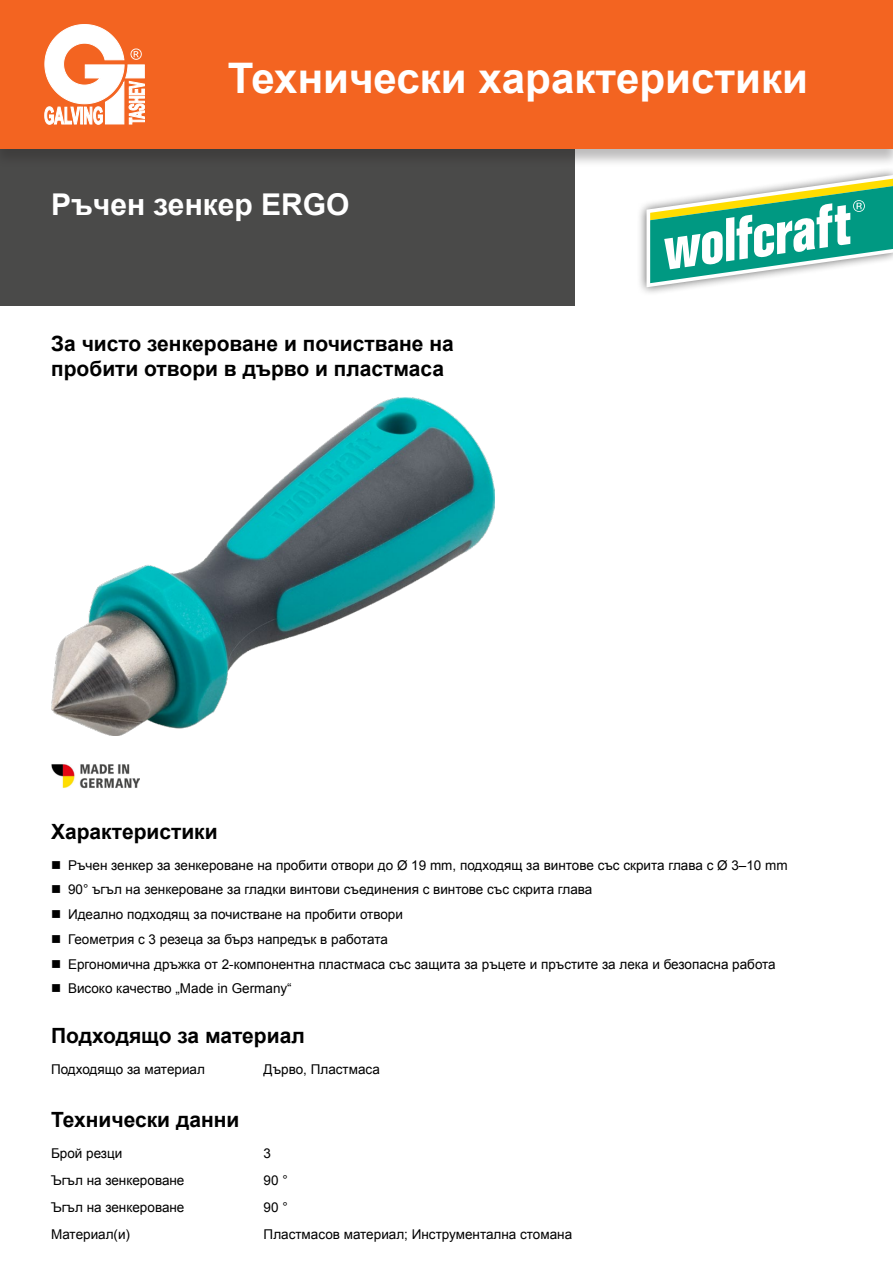
<style>
.page{position:relative;width:893px;height:1263px;background:#fff}
.page>*{position:absolute;margin:0;border:0;box-sizing:border-box;transform-origin:0 0}
.t1{font:700 42.15px "Arial";color:#fff}
.t2{font:700 30px "Arial";color:#fff}
.t3{font:700 21px/25.2px "Arial";color:#000}
.t4{font:13.5px/24.8px "Arial";color:#000}
</style>
<div class="page">
<div style="left:0;top:145px;width:574px;height:161px;background:#4a4a49"></div>
<div style="left:637px;top:166px;width:256px;height:130px;background:#000;opacity:.6"></div>
<svg style="left:646px;top:175px;width:247px;height:112px"></svg>
<img style="left:51px;top:398px;width:443px;height:338px">
<img style="left:51px;top:764px;width:88px;height:24px">
<div style="left:0;top:0;width:893px;height:167px;background:#231f20;opacity:.3"></div>
<div style="left:0;top:0;width:893px;height:149px;background:#f36421"></div>
<svg style="left:45px;top:24px;width:100px;height:100px"></svg>
<p class="t1" style="left:228px;top:48px;width:582px">Технически характеристики</p>
<h2 class="t2" style="left:51px;top:185px;width:300px">Ръчен зенкер ERGO</h2>
<h3 class="t3" style="left:51px;top:332px;width:404px">За чисто зенкероване и почистване на пробити отвори в дърво и пластмаса</h3>
<h3 class="t3" style="left:51px;top:819px;width:168px">Характеристики</h3>
<p class="t4" style="left:68px;top:853px;width:721px">Ръчен зенкер за зенкероване на пробити отвори до Ø 19 mm, подходящ за винтове със скрита глава с Ø 3–10 mm 90° ъгъл на зенкероване за гладки винтови съединения с винтове със скрита глава<br>Идеално подходящ за почистване на пробити отвори<br>Геометрия с 3 резеца за бърз напредък в работата<br>Ергономична дръжка от 2-компонентна пластмаса със защита за ръцете и пръстите за лека и безопасна работа Високо качество „Made in Germany“</p>
<h3 class="t3" style="left:51px;top:1023px;width:255px">Подходящо за материал</h3>
<p class="t4" style="left:51px;top:1057px;width:155px">Подходящо за материал</p>
<p class="t4" style="left:264px;top:1057px;width:118px">Дърво, Пластмаса</p>
<h3 class="t3" style="left:51px;top:1108px;width:190px">Технически данни</h3>
<p class="t4" style="left:51px;top:1141px;width:73px">Брой резци</p>
<p class="t4" style="left:264px;top:1141px;width:9px">3</p>
<p class="t4" style="left:51px;top:1168px;width:135px">Ъгъл на зенкероване</p>
<p class="t4" style="left:264px;top:1168px;width:26px">90 °</p>
<p class="t4" style="left:51px;top:1195px;width:135px">Ъгъл на зенкероване</p>
<p class="t4" style="left:264px;top:1195px;width:26px">90 °</p>
<p class="t4" style="left:51px;top:1222px;width:81px">Материал(и)</p>
<p class="t4" style="left:264px;top:1222px;width:310px">Пластмасов материал; Инструментална стомана</p>
</div>
